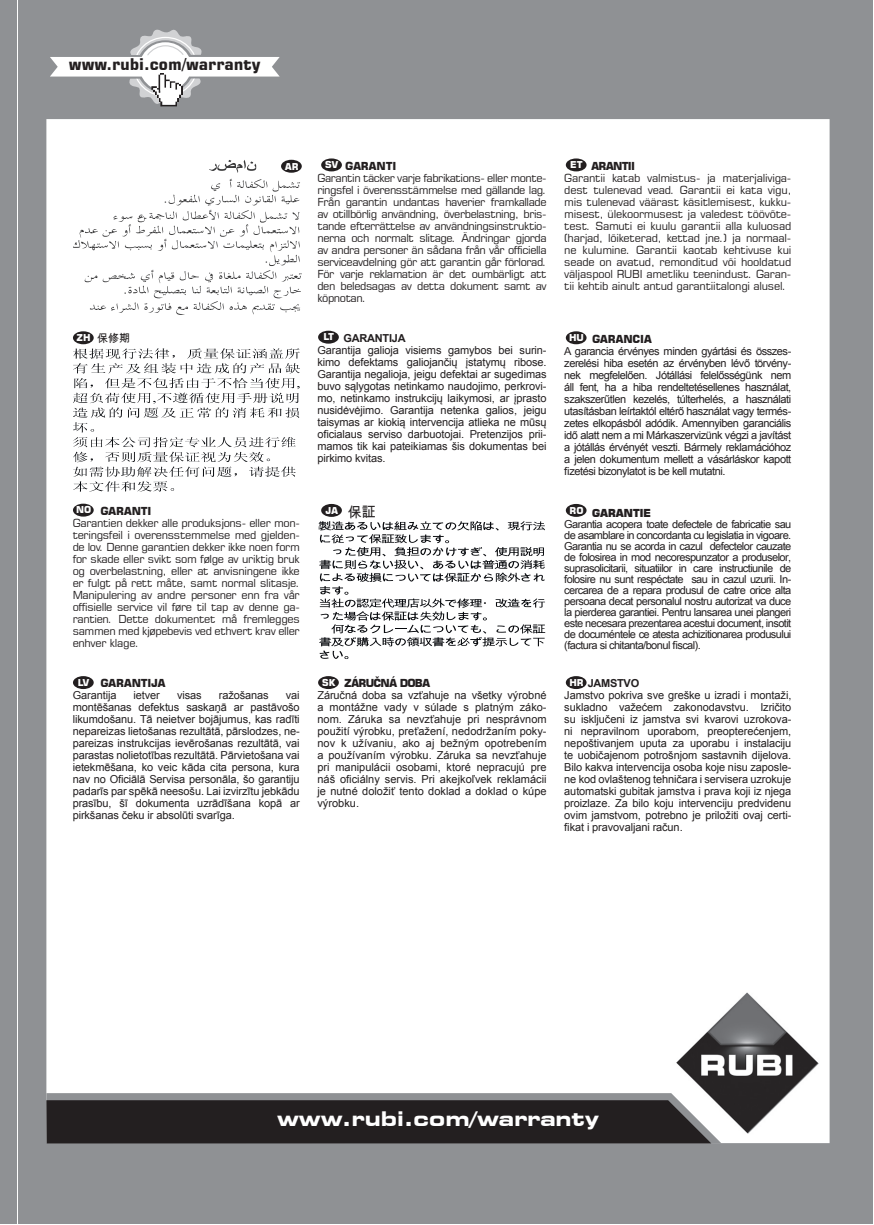
<style>
.page{position:relative;width:874px;height:1225px;background:#fff}
.page>*{position:absolute;margin:0;border:0;box-sizing:border-box;transform-origin:0 0}
.t1{font:700 expanded 20px "Square 721 BT";color:#fff}
.t2{font:700 16px "Square 721 BT";color:#231f20}
.t3{font:14px "Arial Unicode MS";color:#231f20}
.t4{font:11px/12px "Arial";letter-spacing:-.01em;color:#231f20;text-align:justify}
.t5{font:11px/12px "Square 721 BT";letter-spacing:-.03em;color:#231f20;text-align:justify}
.t6{font:11px/11px "Arial Unicode MS";letter-spacing:-.05em;color:#231f20;text-align:justify}
.t7{font:700 11px "Square 721 BT";letter-spacing:-.025em;color:#231f20}
.t8{font:700 11px "Square 721 BT";letter-spacing:-.07em;color:#231f20}
.t9{font:700 11px "Arial";letter-spacing:-.025em;color:#231f20}
.t10{font:11px "Square 721 Blk Normal";letter-spacing:-.05em;color:#231f20}
.t11{font:700 9.4px "Square 721 BT";color:#fff}
</style>
<div class="page">
<div style="left:18px;top:0;width:854px;height:1224px;background:#8f9194"></div>
<div style="left:46px;top:119px;width:783px;height:1024px;background:#fff"></div>
<svg style="left:46px;top:1093px;width:619px;height:50px;background:#332f31"></svg>
<div style="left:0;top:0;width:17px;height:1224px;background:#8f9194"></div>
<img style="left:665px;top:981px;width:163px;height:162px">
<div style="left:73px;top:676px;width:21px;height:13px;background:#231f20;border-radius:50%"></div>
<div style="left:565px;top:331px;width:21px;height:13px;background:#231f20;border-radius:50%"></div>
<div style="left:565px;top:504px;width:21px;height:13px;background:#231f20;border-radius:50%"></div>
<div style="left:565px;top:676px;width:21px;height:13px;background:#231f20;border-radius:50%"></div>
<div style="left:318px;top:331px;width:20px;height:13px;background:#231f20;border-radius:50%"></div>
<div style="left:321px;top:158px;width:21px;height:13px;background:#231f20;border-radius:50%"></div>
<svg style="left:50px;top:29px;width:230px;height:77px"></svg>
<hr style="left:274px;top:66px;width:554px;height:2px;background:#8f9194">
<div style="left:321px;top:504px;width:21px;height:13px;background:#231f20;border-radius:50%"></div>
<div style="left:318px;top:676px;width:20px;height:13px;background:#231f20;border-radius:50%"></div>
<div style="left:565px;top:158px;width:21px;height:13px;background:#231f20;border-radius:50%"></div>
<div style="left:281px;top:160px;width:20px;height:13px;background:#231f20;border-radius:50%"></div>
<div style="left:73px;top:331px;width:21px;height:13px;background:#231f20;border-radius:50%"></div>
<div style="left:73px;top:503px;width:21px;height:13px;background:#231f20;border-radius:50%"></div>
<svg style="left:73px;top:348px;width:227px;height:144px;background:#e4e4e5"></svg>
<svg style="left:318px;top:521px;width:227px;height:138px;background:#d6d7d7"></svg>
<svg style="left:73px;top:179px;width:228px;height:136px;background:#f3f3f3"></svg>
<svg style="left:209px;top:160px;width:47px;height:13px"></svg>
<h2 class="t2" style="left:69px;top:55px;width:193px">www.rubi.com/warranty</h2>
<p class="t11" style="left:325px;top:159px;width:15px">SV</p>
<p class="t11" style="left:284px;top:160px;width:15px">AR</p>
<p class="t11" style="left:570px;top:159px;width:14px">ET</p>
<p class="t7" style="left:345px;top:160px;width:53px">GARANTI</p>
<p class="t5" style="left:317px;top:172px;width:230px">Garantin täcker varje fabrikations- eller monte&shy;ringsfel i överensstämmelse med gällande lag.<br>Från garantin undantas haverier framkallade av otillbörlig användning, överbelastning, bris&shy;tande efterrättelse av användningsinstruktio&shy;nerna och normalt slitage. Ändringar gjorda av andra personer än sådana från vår officiella serviceavdelning gör att garantin går förlorad.<br>För varje reklamation är det oumbärligt att den beledsagas av detta dokument samt av köpnotan.</p>
<p class="t8" style="left:590px;top:160px;width:45px">ARANTII</p>
<p class="t5" style="left:564px;top:172px;width:228px">Garantii katab valmistus- ja materjaliviga&shy;dest tulenevad vead. Garantii ei kata vigu, mis tulenevad väärast käsitlemisest, kukku&shy;misest, ülekoormusest ja valedest töövõte&shy;test. Samuti ei kuulu garantii alla kuluosad (harjad, lõiketerad, kettad jne.) ja normaal&shy;ne kulumine. Garantii kaotab kehtivuse kui seade on avatud, remonditud või hooldatud väljaspool RUBI ametliku teenindust. Garan&shy;tii kehtib ainult antud garantiitalongi alusel.</p>
<p class="t6" style="left:97px;top:332px;width:34px">保修期</p>
<p class="t9" style="left:343px;top:331px;width:63px">GARANTIJA</p>
<p class="t4" style="left:317px;top:344px;width:230px">Garantija galioja visiems gamybos bei surin&shy;kimo defektams galiojančių įstatymų ribose.<br>Garantija negalioja, jeigu defektai ar sugedimas buvo sąlygotas netinkamo naudojimo, perkrovi&shy;mo, netinkamo instrukcijų laikymosi, ar įprasto nusidėvėjimo. Garantija netenka galios, jeigu taisymas ar kiokią intervencija atlieka ne mūsų oficialaus serviso darbuotojai. Pretenzijos prii&shy;mamos tik kai pateikiamas šis dokumentas bei pirkimo kvitas.</p>
<p class="t11" style="left:323px;top:331px;width:12px">LT</p>
<p class="t11" style="left:77px;top:332px;width:16px">ZH</p>
<p class="t11" style="left:568px;top:332px;width:16px">HU</p>
<p class="t7" style="left:591px;top:332px;width:61px">GARANCIA</p>
<p class="t4" style="left:564px;top:345px;width:228px">A garancia érvényes minden gyártási és összes&shy;zerelési hiba esetén az érvényben lévő törvény&shy;nek megfelelően. Jótállási felelősségünk nem áll fent, ha a hiba rendeltetésellenes használat, szakszerűtlen kezelés, túlterhelés, a használati utasításban leírtaktól eltérő használat vagy termés&shy;zetes elkopásból adódik. Amennyiben garanciális idő alatt nem a mi Márkaszervizünk végzi a javítást a jótállás érvényét veszti. Bármely reklamációhoz a jelen dokumentum mellett a vásárláskor kapott fizetési bizonylatot is be kell mutatni.</p>
<p class="t11" style="left:76px;top:504px;width:17px">NO</p>
<p class="t3" style="left:348px;top:501px;width:29px">保証</p>
<p class="t7" style="left:100px;top:504px;width:53px">GARANTI</p>
<p class="t5" style="left:73px;top:516px;width:228px">Garantien dekker alle produksjons- eller mon&shy;teringsfeil i overensstemmelse med gjelden&shy;de lov. Denne garantien dekker ikke noen form for skade eller svikt som følge av uriktig bruk og overbelastning, eller at anvisningene ikke er fulgt på rett måte, samt normal slitasje.<br>Manipulering av andre personer enn fra vår offisielle service vil føre til tap av denne ga&shy;rantien. Dette dokumentet må fremlegges sammen med kjøpebevis ved ethvert krav eller enhver klage.</p>
<p class="t11" style="left:325px;top:504px;width:14px">JA</p>
<p class="t11" style="left:569px;top:504px;width:15px">RO</p>
<p class="t10" style="left:591px;top:506px;width:61px">GARANTIE</p>
<p class="t6" style="left:564px;top:518px;width:228px">Garantia acopera toate defectele de fabricatie sau de asamblare in concordanta cu legislatia in vigoare.<br>Garantia nu se acorda in cazul defectelor cauzate de folosirea in mod necorespunzator a produselor, suprasolicitarii, situatiilor in care instructiunile de folosire nu sunt respéctate sau in cazul uzurii. In&shy;cercarea de a repara produsul de catre orice alta persoana decat personalul nostru autorizat va duce la pierderea garantiei. Pentru lansarea unei plangeri este necesara prezentarea acestui document, insotit de documéntele ce atesta achizitionarea produsului (factura si chitanta/bonul fiscal).</p>
<p class="t7" style="left:100px;top:676px;width:67px">GARANTIJA</p>
<p class="t4" style="left:73px;top:689px;width:45px">Garantija</p>
<p class="t4" style="left:133px;top:689px;width:28px">ietver</p>
<p class="t4" style="left:177px;top:689px;width:26px">visas</p>
<p class="t4" style="left:219px;top:689px;width:51px">ražošanas</p>
<p class="t11" style="left:78px;top:677px;width:13px">LV</p>
<p class="t4" style="left:73px;top:689px;width:228px;text-indent:213px">vai montēšanas defektus saskaņā ar pastāvošo likumdošanu. Tā neietver bojājumus, kas radīti nepareizas lietošanas rezultātā, pārslodzes, ne&shy;pareizas instrukcijas ievērošanas rezultātā, vai parastas nolietotības rezultātā. Pārvietošana vai ietekmēšana, ko veic kāda cita persona, kura nav no Oficiālā Servisa personāla, šo garantiju padarīs par spēkā neesošu. Lai izvirzītu jebkādu prasību, šī dokumenta uzrādīšana kopā ar pirkšanas čeku ir absolūti svarīga.</p>
<p class="t8" style="left:344px;top:676px;width:88px">ZÁRUČNÁ DOBA</p>
<p class="t4" style="left:317px;top:689px;width:230px">Záručná doba sa vzťahuje na všetky výrobné a montážne vady v súlade s platným záko&shy;nom. Záruka sa nevzťahuje pri nesprávnom použití výrobku, preťažení, nedodržaním poky&shy;nov k užívaniu, ako aj bežným opotrebením a používaním výrobku. Záruka sa nevzťahuje pri manipulácii osobami, ktoré nepracujú pre náš oficiálny servis. Pri akejkoľvek reklamácii je nutné doložiť tento doklad a doklad o kúpe výrobku.</p>
<p class="t11" style="left:322px;top:677px;width:15px">SK</p>
<p class="t9" style="left:587px;top:675px;width:53px">JAMSTVO</p>
<p class="t4" style="left:564px;top:689px;width:228px">Jamstvo pokriva sve greške u izradi i montaži, sukladno važećem zakonodavstvu. Izričito su isključeni iz jamstva svi kvarovi uzrokova&shy;ni nepravilnom uporabom, preopterećenjem, nepoštivanjem uputa za uporabu i instalaciju te uobičajenom potrošnjom sastavnih dijelova.<br>Bilo kakva intervencija osoba koje nisu zaposle&shy;ne kod ovlaštenog tehničara i servisera uzrokuje automatski gubitak jamstva i prava koji iz njega proizlaze. Za bilo koju intervenciju predvidenu ovim jamstvom, potrebno je priložiti ovaj certi&shy;fikat i pravovaljani račun.</p>
<p class="t11" style="left:569px;top:677px;width:16px">HR</p>
<h1 class="t1" style="left:277px;top:1106px;width:323px">www.rubi.com/warranty</h1>
</div>
